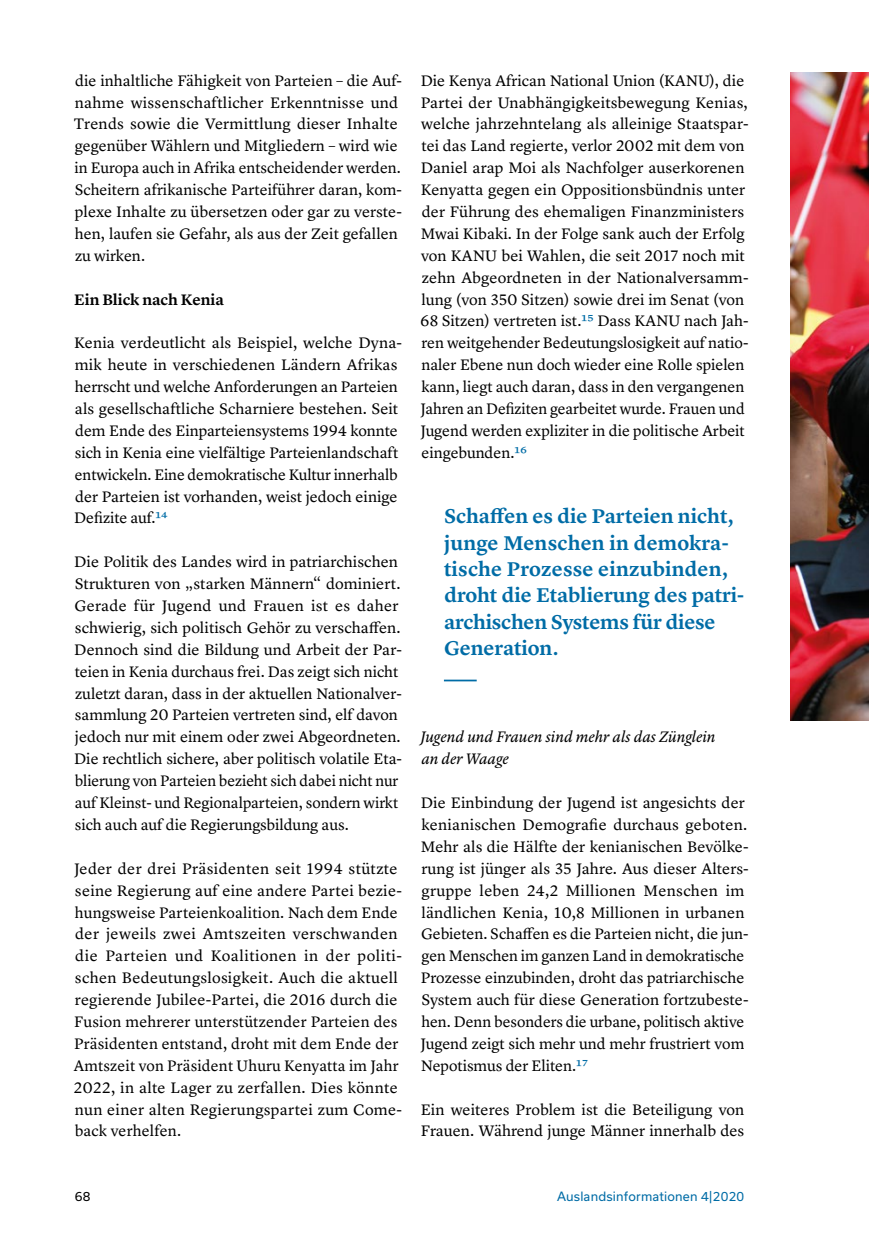
<style>
.page{position:relative;width:869px;height:1246px;background:#fff}
.page>*{position:absolute;margin:0;border:0;box-sizing:border-box;transform-origin:0 0}
.t1{font:600 20.65px/26.2px "Lyon Text";color:#006ca6}
.t2{font:15.75px/21.9px "Lyon Text";color:#000}
.t3{font:italic 15.75px/21.9px "Lyon Text";letter-spacing:-.005em;color:#000}
.t4{font:600 15.75px "Lyon Text";letter-spacing:-.005em;color:#000}
.t5{font:12.25px "Usual";letter-spacing:.015em;color:#006ca6}
.t6{font:12.25px "Usual";color:#000}
.s1{color:#006ca6}
</style>
<div class="page">
<hr style="left:443px;top:679px;width:33px;height:2px;background:#006ca6">
<img style="left:790px;top:73px;width:78px;height:647px">
<p class="t2" style="left:74px;top:68px;width:330px">die inhaltliche Fähigkeit von Parteien – die Auf&shy;nahme wissenschaftlicher Erkenntnisse und Trends sowie die Vermittlung dieser Inhalte gegenüber Wählern und Mitgliedern – wird wie in Europa auch in Afrika entscheidender werden.<br>Scheitern afrikanische Parteiführer daran, kom&shy;plexe Inhalte zu übersetzen oder gar zu verste&shy;hen, laufen sie Gefahr, als aus der Zeit gefallen zu wirken.</p>
<p class="t4" style="left:74px;top:287px;width:151px">Ein Blick nach Kenia</p>
<p class="t2" style="left:74px;top:331px;width:329px">Kenia verdeutlicht als Beispiel, welche Dyna&shy;mik heute in verschiedenen Ländern Afrikas herrscht und welche Anforderungen an Parteien als gesellschaftliche Scharniere bestehen. Seit dem Ende des Einparteiensystems 1994 konnte sich in Kenia eine vielfältige Parteienlandschaft entwickeln. Eine demokratische Kultur innerhalb der Parteien ist vorhanden, weist jedoch einige Defizite auf.<span class="s1">14</span></p>
<p class="t2" style="left:74px;top:549px;width:329px">Die Politik des Landes wird in patriarchischen Strukturen von „starken Männern“ dominiert.<br>Gerade für Jugend und Frauen ist es daher schwierig, sich politisch Gehör zu verschaffen.<br>Dennoch sind die Bildung und Arbeit der Par&shy;teien in Kenia durchaus frei. Das zeigt sich nicht zuletzt daran, dass in der aktuellen Nationalver&shy;sammlung 20 Parteien vertreten sind, elf davon jedoch nur mit einem oder zwei Abgeordneten.<br>Die rechtlich sichere, aber politisch volatile Eta&shy;blierung von Parteien bezieht sich dabei nicht nur auf Kleinst- und Regionalparteien, sondern wirkt sich auch auf die Regierungsbildung aus.</p>
<p class="t2" style="left:74px;top:856px;width:330px">Jeder der drei Präsidenten seit 1994 stützte seine Regierung auf eine andere Partei bezie&shy;hungsweise Parteienkoalition. Nach dem Ende der jeweils zwei Amtszeiten verschwanden die Parteien und Koalitionen in der politi&shy;schen Bedeutungslosigkeit. Auch die aktuell regierende Jubilee-Partei, die 2016 durch die Fusion mehrerer unterstützender Parteien des Präsidenten entstand, droht mit dem Ende der Amtszeit von Präsident Uhuru Kenyatta im Jahr 2022, in alte Lager zu zerfallen. Dies könnte nun einer alten Regierungspartei zum Come&shy;back verhelfen.</p>
<p class="t2" style="left:420px;top:68px;width:330px">Die Kenya African National Union (KANU), die Partei der Unabhängigkeitsbewegung Kenias, welche jahrzehntelang als alleinige Staatspar&shy;tei das Land regierte, verlor 2002 mit dem von Daniel arap Moi als Nachfolger auserkorenen Kenyatta gegen ein Oppositionsbündnis unter der Führung des ehemaligen Finanzministers Mwai Kibaki. In der Folge sank auch der Erfolg von KANU bei Wahlen, die seit 2017 noch mit zehn Abgeordneten in der Nationalversamm&shy;lung (von 350 Sitzen) sowie drei im Senat (von 68 Sitzen) vertreten ist.<span class="s1">15</span> Dass KANU nach Jah&shy;ren weitgehender Bedeutungslosigkeit auf natio&shy;naler Ebene nun doch wieder eine Rolle spielen kann, liegt auch daran, dass in den vergangenen Jahren an Defiziten gearbeitet wurde. Frauen und Jugend werden expliziter in die politische Arbeit eingebunden.<span class="s1">16</span></p>
<h1 class="t1" style="left:444px;top:501px;width:302px">Schaffen es die Parteien nicht, junge Menschen in demokra&shy;tische Prozesse einzubinden, droht die Etablierung des patri&shy;archischen Systems für diese<br>Generation.</h1>
<p class="t3" style="left:420px;top:724px;width:297px">Jugend und Frauen sind mehr als das Zünglein an der Waage</p>
<p class="t2" style="left:420px;top:790px;width:329px">Die Einbindung der Jugend ist angesichts der kenianischen Demografie durchaus geboten.<br>Mehr als die Hälfte der kenianischen Bevölke&shy;rung ist jünger als 35 Jahre. Aus dieser Alters&shy;gruppe leben 24,2 Millionen Menschen im ländlichen Kenia, 10,8 Millionen in urbanen Gebieten. Schaffen es die Parteien nicht, die jun&shy;gen Menschen im ganzen Land in demokratische Prozesse einzubinden, droht das patriarchische System auch für diese Generation fortzubeste&shy;hen. Denn besonders die urbane, politisch aktive Jugend zeigt sich mehr und mehr frustriert vom Nepotismus der Eliten.<span class="s1">17</span></p>
<p class="t2" style="left:420px;top:1096px;width:325px">Ein weiteres Problem ist die Beteiligung von<br>Frauen. Während junge Männer innerhalb des</p>
<p class="t6" style="left:75px;top:1188px;width:17px">68</p>
<p class="t5" style="left:557px;top:1188px;width:189px">Auslandsinformationen 4|2020</p>
</div>
